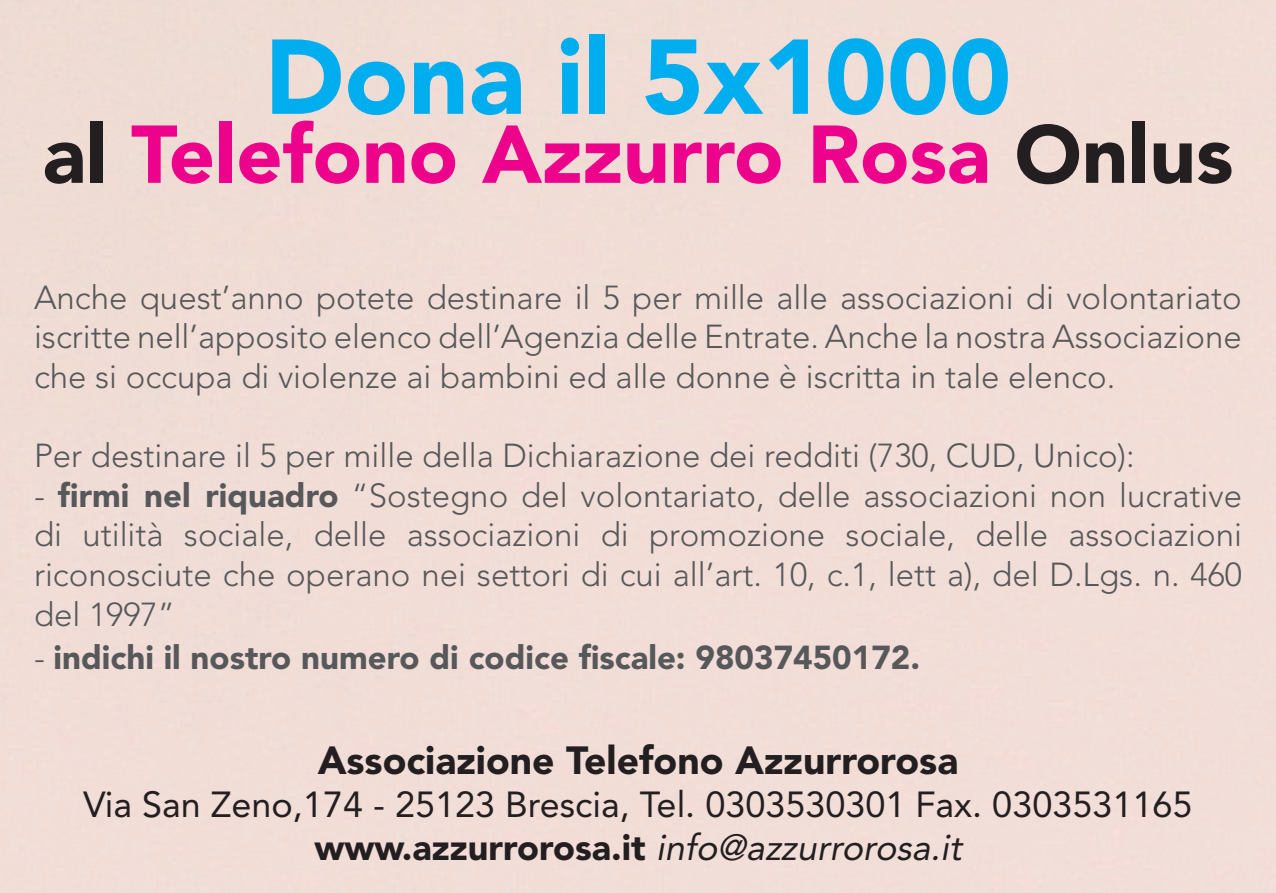
<style>
.page{position:relative;width:1276px;height:893px;background:#fff}
.page>*{position:absolute;margin:0;border:0;box-sizing:border-box;transform-origin:0 0}
.t1{font:900 105px "Avenir";color:#00aeef}
.t2{font:900 81px "Avenir";color:#ed028c}
.t3{font:900 39px "Avenir";color:#231f20}
.t4{font:36px "Avenir";color:#231f20}
.t5{font:italic 36px "Avenir";color:#231f20}
.t6{font:300 33px/39.6px "Avenir";color:#57585a;text-align:justify}
.t7{font:900 33px "Avenir";color:#57585a}
.s1{color:#231f20}
.s2{font-weight:900}
.s3{font-weight:300}
.s4{font-weight:900;font-style:normal}
</style>
<div class="page">
<p class="t1" style="left:265px;top:14px;width:748px">Dona il 5x1000</p>
<p class="t2" style="left:43px;top:106px;width:1192px"><span class="s1">al</span> Telefono Azzurro Rosa <span class="s1">Onlus</span></p>
<p class="t6" style="left:34px;top:278px;width:1209px">Anche quest’anno potete destinare il 5 per mille alle associazioni di volontariato iscritte nell’apposito elenco dell’Agenzia delle Entrate. Anche la nostra Associazione che si occupa di violenze ai bambini ed alle donne è iscritta in tale elenco.</p>
<p class="t6" style="left:34px;top:436px;width:1102px">Per destinare il 5 per mille della Dichiarazione dei redditi (730, CUD, Unico):</p>
<p class="t6" style="left:34px;top:476px;width:1209px">- <span class="s2">firmi nel riquadro</span> “Sostegno del volontariato, delle associazioni non lucrative di utilità sociale, delle associazioni di promozione sociale, delle associazioni riconosciute che operano nei settori di cui all’art. 10, c.1, lett a), del D.Lgs. n. 460 del 1997”</p>
<p class="t7" style="left:34px;top:637px;width:887px"><span class="s3">-</span> indichi il nostro numero di codice fiscale: 98037450172.</p>
<p class="t3" style="left:318px;top:737px;width:642px">Associazione Telefono Azzurrorosa</p>
<p class="t4" style="left:83px;top:784px;width:1110px">Via San Zeno,174 - 25123 Brescia, Tel. 0303530301 Fax. 0303531165</p>
<p class="t5" style="left:314px;top:827px;width:656px"><span class="s4">www.azzurrorosa.it</span> info@azzurrorosa.it</p>
</div>
